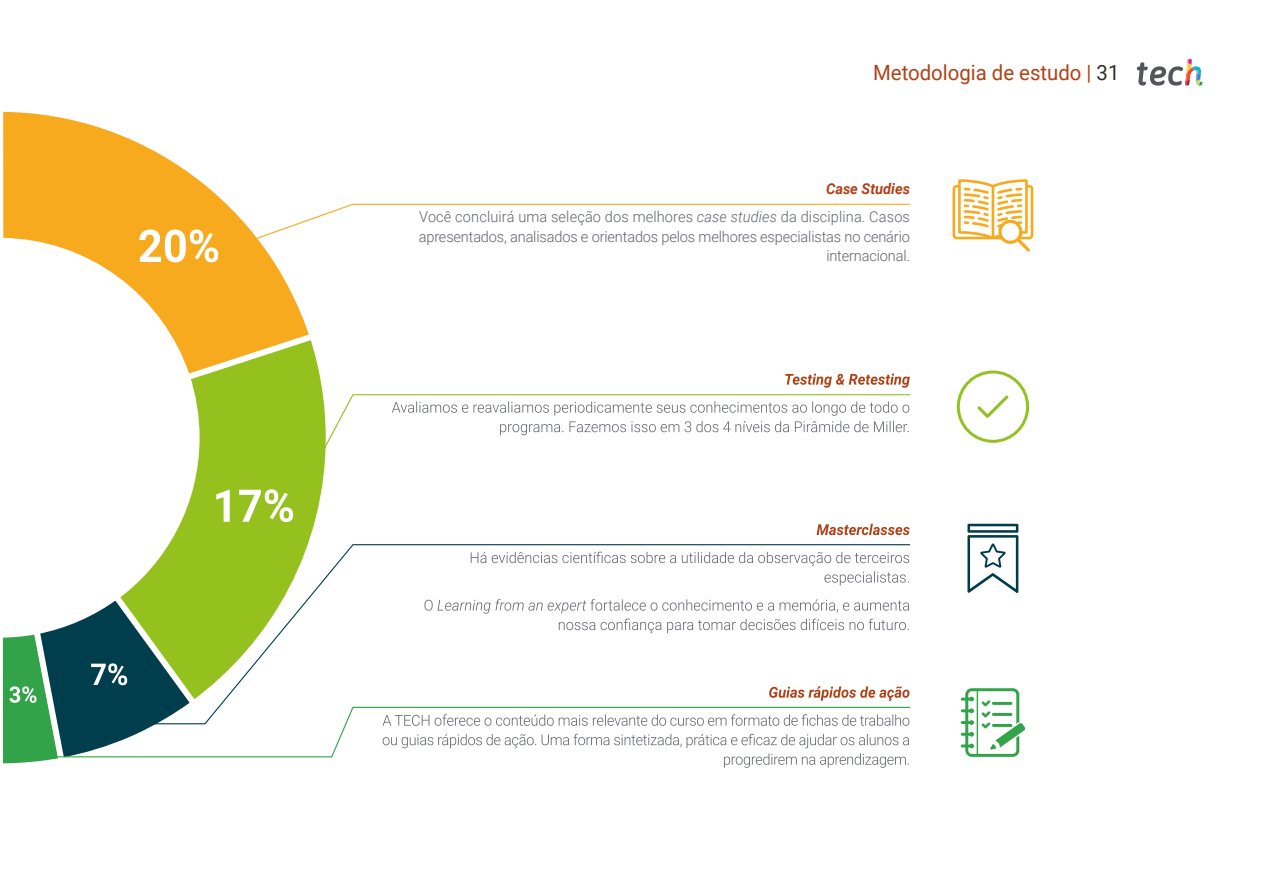
<style>
.page{position:relative;width:1263px;height:893px;background:#fff}
.page>*{position:absolute;margin:0;border:0;box-sizing:border-box;transform-origin:0 0}
.t1{font:21px "Roboto";color:#b04117}
.t2{font:300 15px/19.5px "Roboto";letter-spacing:-.01em;color:#61646a;text-align:right}
.t3{font:300 15px/28px "Roboto";letter-spacing:.01em;color:#61646a;text-align:right}
.s1{color:#312e20}
.s2{font-weight:700;font-style:italic;color:#b04117}
.s3{font-style:italic}
</style>
<div class="page">
<svg style="left:131px;top:377px;width:192px;height:211px"></svg>
<svg style="left:6px;top:111px;width:314px;height:274px"></svg>
<svg style="left:3px;top:111px;width:3px;height:127px"></svg>
<svg style="left:239px;top:394px;width:671px;height:108px"></svg>
<svg style="left:143px;top:544px;width:767px;height:162px"></svg>
<svg style="left:202px;top:706px;width:708px;height:52px"></svg>
<svg style="left:2px;top:588px;width:200px;height:176px"></svg>
<svg style="left:216px;top:489px;width:77px;height:33px"></svg>
<svg style="left:392px;top:401px;width:517px;height:34px"></svg>
<svg style="left:785px;top:373px;width:125px;height:15px"></svg>
<svg style="left:424px;top:599px;width:485px;height:34px"></svg>
<svg style="left:471px;top:552px;width:438px;height:34px"></svg>
<svg style="left:816px;top:524px;width:94px;height:11px"></svg>
<svg style="left:383px;top:734px;width:526px;height:34px"></svg>
<svg style="left:383px;top:714px;width:526px;height:12px"></svg>
<svg style="left:769px;top:686px;width:140px;height:15px"></svg>
<svg style="left:952px;top:179px;width:81px;height:73px"></svg>
<svg style="left:967px;top:524px;width:51px;height:69px"></svg>
<svg style="left:139px;top:203px;width:771px;height:59px"></svg>
<svg style="left:957px;top:370px;width:72px;height:73px"></svg>
<svg style="left:961px;top:688px;width:64px;height:69px"></svg>
<svg style="left:1137px;top:59px;width:65px;height:27px"></svg>
<h1 class="t1" style="left:873px;top:57px;width:248px">Metodologia de estudo | <span class="s1">31</span></h1>
<p class="t3" style="left:419px;top:174px;width:492px"><span class="s2">Case Studies<br></span>Você concluirá uma seleção dos melhores <span class="s3">case studies</span> da disciplina. Casos</p>
<p class="t2" style="left:419px;top:226px;width:493px">apresentados, analisados e orientados pelos melhores especialistas no cenário internacional.</p>
</div>
